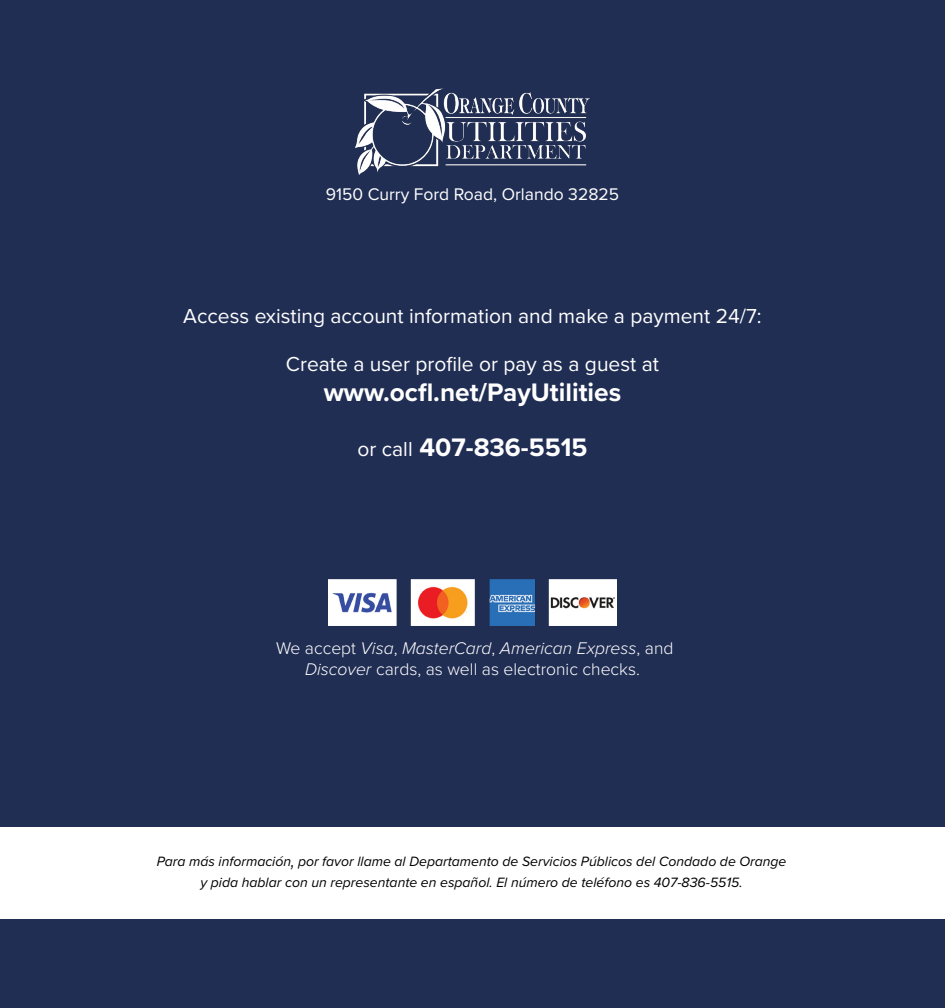
<style>
.page{position:relative;width:945px;height:1008px;background:#212e54}
.page>*{position:absolute;margin:0;border:0;box-sizing:border-box;transform-origin:0 0}
.t1{font:700 26.25px "Proxima Nova";color:#fff}
.t2{font:21px "Proxima Nova";color:#fff}
.t3{font:300 17.5px/21px "Proxima Nova";color:#fff;text-align:center}
.t4{font:17.5px "Proxima Nova";color:#fff}
.t5{font:italic 14px/21px "Proxima Nova";color:#000;text-align:center}
.s1{font-weight:400;font-size:21px}
.s2{font-style:italic}
.s3{font-size:21px}
</style>
<div class="page">
<div style="left:0;top:827px;width:945px;height:91px;background:#fff"></div>
<img style="left:356px;top:88px;width:233px;height:87px">
<img style="left:328px;top:579px;width:289px;height:46px">
<p class="t4" style="left:326px;top:181px;width:295px">9150 Curry Ford Road, Orlando 32825</p>
<p class="t2" style="left:183px;top:301px;width:580px">Access existing account information and make a payment 24/7:</p>
<p class="t2" style="left:286px;top:349px;width:375px">Create a user profile or pay as a guest at</p>
<p class="t1" style="left:324px;top:373px;width:299px">www.ocfl.net/PayUtilities</p>
<p class="t1" style="left:358px;top:428px;width:231px"><span class="s1">or call</span> 407-836-5515</p>
<p class="t3" style="left:276px;top:637px;width:399px">We accept <span class="s2">Visa</span>, <span class="s2">MasterCard</span>, <span class="s2">American Express</span>, and<br><span class="s2">Discover</span> cards, as well as electronic checks.</p>
<p class="t5" style="left:157px;top:850px;width:631px">Para más información<span class="s3">,</span> por favor llame al Departamento de Servicios Públicos del Condado de Orange y pida hablar con un representante en español. El número de teléfono es 407-836-5515.</p>
</div>
